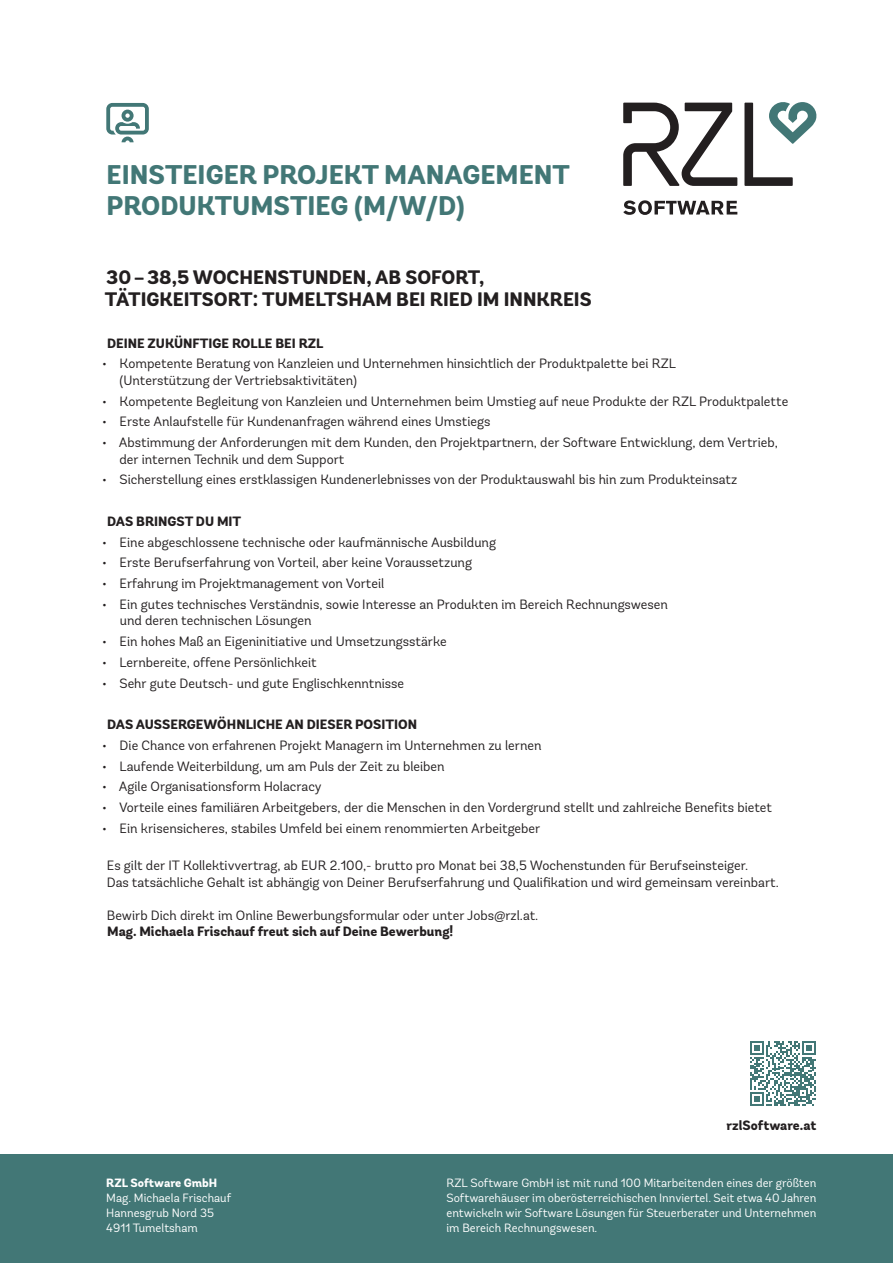
<style>
.page{position:relative;width:893px;height:1263px;background:#fff}
.page>*{position:absolute;margin:0;border:0;box-sizing:border-box;transform-origin:0 0}
.t1{font:800 27px/31.5px "Andes Rounded";color:#427776}
.t2{font:800 19.5px/22.5px "Andes Rounded";color:#231f20}
.t3{font:13.5px/16.5px "Andes Rounded";color:#231f20}
.t4{font:800 13.5px "Andes Rounded";color:#231f20}
.t5{font:12px/15px "Andes Rounded";color:#fff}
.t6{font:800 12px "Andes Rounded";color:#fff}
</style>
<div class="page">
<div style="left:0;top:1154px;width:893px;height:109px;background:#427776"></div>
<svg style="left:623px;top:200px;width:114px;height:15px"></svg>
<svg style="left:623px;top:103px;width:114px;height:83px"></svg>
<svg style="left:744px;top:102px;width:73px;height:84px"></svg>
<svg style="left:106px;top:103px;width:43px;height:39px"></svg>
<svg style="left:750px;top:1041px;width:66px;height:65px"></svg>
<h1 class="t1" style="left:107px;top:160px;width:465px">EINSTEIGER PROJEKT MANAGEMENT<br>PRODUKTUMSTIEG (M/W/D)</h1>
<h2 class="t2" style="left:105px;top:266px;width:488px">30–38,5 WOCHENSTUNDEN, AB SOFORT,<br>TÄTIGKEITSORT: TUMELTSHAM BEI RIED IM INNKREIS</h2>
<p class="t4" style="left:107px;top:334px;width:218px">DEINE ZUKÜNFTIGE ROLLE BEI RZL</p>
<p class="t3" style="left:120px;top:355px;width:558px;text-indent:-17px">• Kompetente Beratung von Kanzleien und Unternehmen hinsichtlich der Produktpalette bei RZL (Unterstützung der Vertriebsaktivitäten)</p>
<p class="t3" style="left:102px;top:393px;width:688px">• Kompetente Begleitung von Kanzleien und Unternehmen beim Umstieg auf neue Produkte der RZL Produktpalette</p>
<p class="t3" style="left:102px;top:413px;width:390px">• Erste Anlaufstelle für Kundenanfragen während eines Umstiegs</p>
<p class="t3" style="left:119px;top:434px;width:660px;text-indent:-17px">• Abstimmung der Anforderungen mit dem Kunden, den Projektpartnern, der Software Entwicklung, dem Vertrieb, der internen Technik und dem Support</p>
<p class="t3" style="left:102px;top:471px;width:637px">• Sicherstellung eines erstklassigen Kundenerlebnisses von der Produktauswahl bis hin zum Produkteinsatz</p>
<p class="t4" style="left:107px;top:513px;width:136px">DAS BRINGST DU MIT</p>
<p class="t3" style="left:102px;top:534px;width:395px">• Eine abgeschlossene technische oder kaufmännische Ausbildung</p>
<p class="t3" style="left:102px;top:554px;width:371px">• Erste Berufserfahrung von Vorteil, aber keine Voraussetzung</p>
<p class="t3" style="left:102px;top:575px;width:284px">• Erfahrung im Projektmanagement von Vorteil</p>
<p class="t3" style="left:120px;top:596px;width:550px;text-indent:-17px">• Ein gutes technisches Verständnis, sowie Interesse an Produkten im Bereich Rechnungswesen und deren technischen Lösungen</p>
<p class="t3" style="left:102px;top:633px;width:346px">• Ein hohes Maß an Eigeninitiative und Umsetzungsstärke</p>
<p class="t3" style="left:102px;top:654px;width:216px">• Lernbereite, offene Persönlichkeit</p>
<p class="t3" style="left:102px;top:675px;width:304px">• Sehr gute Deutsch- und gute Englischkenntnisse</p>
<p class="t4" style="left:107px;top:716px;width:311px">DAS AUSSERGEWÖHNLICHE AN DIESER POSITION</p>
<p class="t3" style="left:102px;top:737px;width:441px">• Die Chance von erfahrenen Projekt Managern im Unternehmen zu lernen</p>
<p class="t3" style="left:102px;top:758px;width:344px">• Laufende Weiterbildung, um am Puls der Zeit zu bleiben</p>
<p class="t3" style="left:102px;top:778px;width:221px">• Agile Organisationsform Holacracy</p>
<p class="t3" style="left:102px;top:799px;width:671px">• Vorteile eines familiären Arbeitgebers, der die Menschen in den Vordergrund stellt und zahlreiche Benefits bietet</p>
<p class="t3" style="left:102px;top:820px;width:440px">• Ein krisensicheres, stabiles Umfeld bei einem renommierten Arbeitgeber</p>
<p class="t3" style="left:107px;top:857px;width:673px">Es gilt der IT Kollektivvertrag, ab EUR 2.100,- brutto pro Monat bei 38,5 Wochenstunden für Berufseinsteiger.<br>Das tatsächliche Gehalt ist abhängig von Deiner Berufserfahrung und Qualifikation und wird gemeinsam vereinbart.</p>
<p class="t3" style="left:107px;top:907px;width:433px">Bewirb Dich direkt im Online Bewerbungsformular oder unter Jobs@rzl.at.</p>
<p class="t4" style="left:107px;top:923px;width:348px">Mag. Michaela Frischauf freut sich auf Deine Bewerbung!</p>
<p class="t6" style="left:106px;top:1175px;width:113px">RZL Software GmbH</p>
<p class="t5" style="left:106px;top:1190px;width:126px">Mag. Michaela Frischauf<br>Hannesgrub Nord 35<br>4911 Tumeltsham</p>
<p class="t4" style="left:726px;top:1116px;width:91px">rzlSoftware.at</p>
<p class="t5" style="left:446px;top:1175px;width:371px;text-align:justify">RZL Software GmbH ist mit rund 100 Mitarbeitenden eines der größten Softwarehäuser im oberösterreichischen Innviertel. Seit etwa 40 Jahren entwickeln wir Software Lösungen für Steuerberater und Unternehmen im Bereich Rechnungswesen.</p>
</div>
